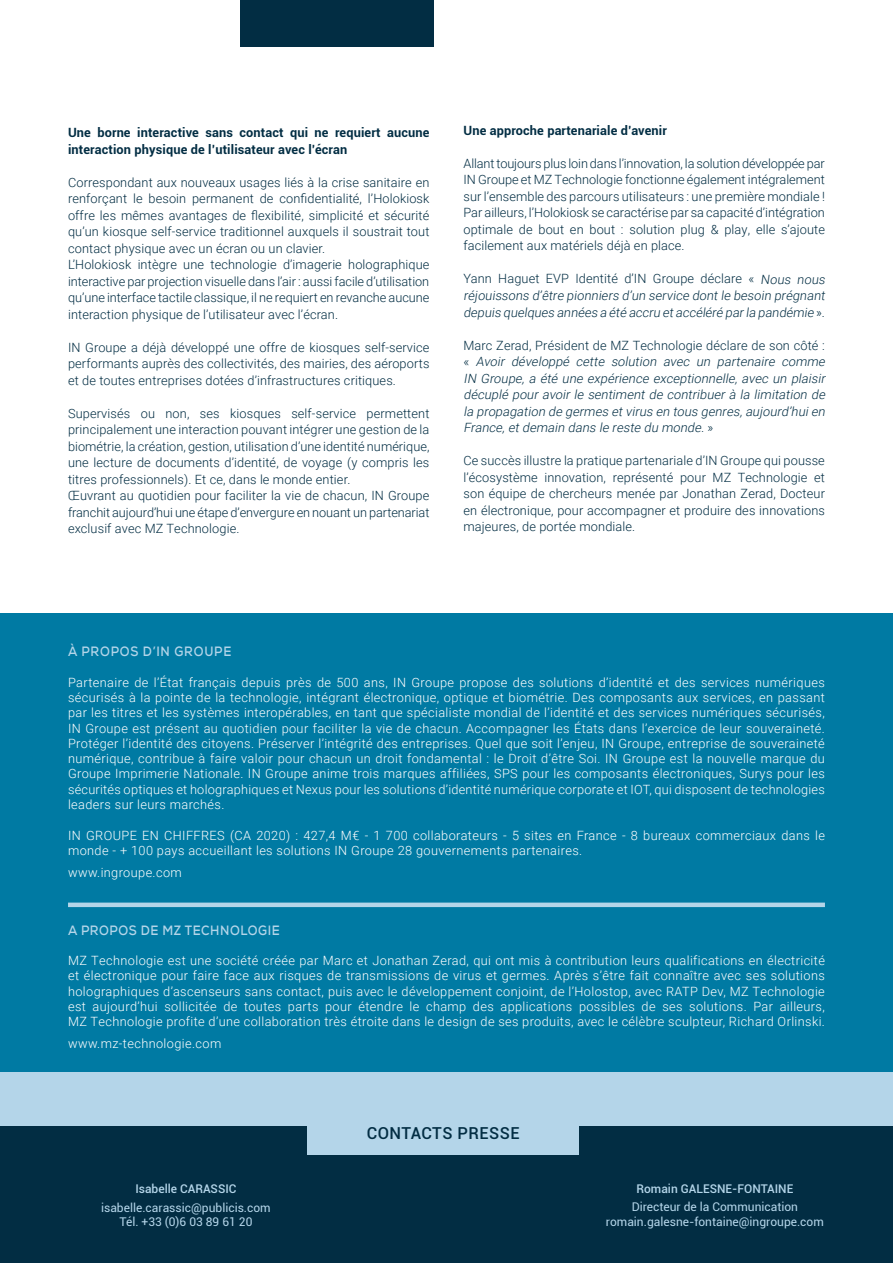
<style>
.page{position:relative;width:893px;height:1263px;background:#fff}
.page>*{position:absolute;margin:0;border:0;box-sizing:border-box;transform-origin:0 0}
.t1{font:500 16.5px "Roboto";letter-spacing:.03em;color:#022d43}
.t2{font:700 13.5px "Nexa";letter-spacing:.045em;color:#b4d5e9;scale:.9 1}
.t3{font:700 13.5px "Nexa";letter-spacing:.065em;color:#b4d5e9;scale:.9 1}
.t4{font:300 12.75px/16.5px "Roboto";letter-spacing:.01em;color:#022d43;text-align:justify}
.t5{font:300 12.75px/15.3px "Roboto";letter-spacing:.03em;color:#fff;text-align:justify}
.t6{font:italic 300 12.75px/16.5px "Roboto";color:#022d43}
.t7{font:700 12.75px/16.5px "Roboto";letter-spacing:.01em;color:#022d43}
.t8{font:12px/14.4px "Roboto";color:#b4d5e9;text-align:center}
.t9{font:500 12px "Roboto";color:#b4d5e9}
.s1{font-style:normal}
</style>
<div class="page">
<div style="left:0;top:1072px;width:893px;height:55px;background:#b4d5e9"></div>
<div style="left:0;top:614px;width:893px;height:458px;background:#007aa3"></div>
<div style="left:240px;top:0;width:194px;height:47px;background:#022d43"></div>
<div style="left:0;top:1127px;width:893px;height:136px;background:#022d43"></div>
<div style="left:308px;top:1123px;width:271px;height:32px;background:#b4d5e9"></div>
<div style="left:68px;top:902px;width:757px;height:5px;background:#b4d5e9"></div>
<p class="t7" style="left:68px;top:124px;width:363px">Une borne interactive sans contact qui ne requiert aucune interaction physique de l’utilisateur avec l’écran</p>
<p class="t4" style="left:68px;top:173px;width:363px;text-align:left">Correspondant aux nouveaux usages liés à la crise sanitaire en renforçant le besoin permanent de confidentialité, l’Holokiosk offre les mêmes avantages de flexibilité, simplicité et sécurité qu’un kiosque self-service traditionnel auxquels il soustrait tout contact physique avec un écran ou un clavier.<br>L’Holokiosk intègre une technologie d’imagerie holographique interactive par projection visuelle dans l’air : aussi facile d’utilisation qu’une interface tactile classique, il ne requiert en revanche aucune interaction physique de l’utilisateur avec l’écran.</p>
<p class="t4" style="left:68px;top:338px;width:363px">IN Groupe a déjà développé une offre de kiosques self-service performants auprès des collectivités, des mairies, des aéroports et de toutes entreprises dotées d’infrastructures critiques.</p>
<p class="t4" style="left:68px;top:404px;width:363px;text-align:left">Supervisés ou non, ses kiosques self-service permettent principalement une interaction pouvant intégrer une gestion de la biométrie, la création, gestion, utilisation d’une identité numérique, une lecture de documents d’identité, de voyage (y compris les titres professionnels). Et ce, dans le monde entier.<br>Œuvrant au quotidien pour faciliter la vie de chacun, IN Groupe franchit aujourd’hui une étape d’envergure en nouant un partenariat exclusif avec MZ Technologie.</p>
<p class="t7" style="left:463px;top:122px;width:205px">Une approche partenariale d’avenir</p>
<p class="t4" style="left:463px;top:155px;width:363px">Allant toujours plus loin dans l’innovation, la solution développée par IN Groupe et MZ Technologie fonctionne également intégralement sur l’ensemble des parcours utilisateurs : une première mondiale !<br>Par ailleurs, l’Holokiosk se caractérise par sa capacité d’intégration optimale de bout en bout : solution plug &amp; play, elle s’ajoute facilement aux matériels déjà en place.</p>
<p class="t4" style="left:463px;top:270px;width:365px">Yann Haguet EVP Identité d’IN Groupe déclare « Nous nous réjouissons d’être pionniers d’un service dont le besoin prégnant depuis quelques années a été accru etaccéléré par la pandémie » .</p>
<p class="t6" style="left:463px;top:336px;width:366px"><span class="s1">Marc Zerad, Président de MZ Technologie déclare de son côté : «</span> Avoir développé cette solution avec un partenaire comme IN Groupe, a été une expérience exceptionnelle, avec un plaisir décuplé pour avoir le sentiment de contribuer à la limitation de la propagation de germes etvirus en tous genres,aujourd’huien France,etdemain dans le reste du monde.<span class="s1">»</span></p>
<p class="t4" style="left:463px;top:452px;width:363px">Ce succès illustre la pratique partenariale d’IN Groupe qui pousse l’écosystème innovation, représenté pour MZ Technologie et son équipe de chercheurs menée par Jonathan Zerad, Docteur en électronique, pour accompagner et produire des innovations majeures, de portée mondiale.</p>
<p class="t3" style="left:68px;top:643px;width:183px">À PROPOS D’IN GROUPE</p>
<p class="t5" style="left:68px;top:674px;width:758px">Partenaire de l’État français depuis près de 500 ans, IN Groupe propose des solutions d’identité et des services numériques sécurisés à la pointe de la technologie, intégrant électronique, optique et biométrie. Des composants aux services, en passant par les titres et les systèmes interopérables, en tant que spécialiste mondial de l’identité et des services numériques sécurisés, IN Groupe est présent au quotidien pour faciliter la vie de chacun. Accompagner les États dans l’exercice de leur souveraineté.<br>Protéger l’identité des citoyens. Préserver l’intégrité des entreprises. Quel que soit l’enjeu, IN Groupe, entreprise de souveraineté numérique, contribue à faire valoir pour chacun un droit fondamental : le Droit d’être Soi. IN Groupe est la nouvelle marque du Groupe Imprimerie Nationale. IN Groupe anime trois marques affiliées, SPS pour les composants électroniques, Surys pour les sécurités optiques et holographiques et Nexus pour les solutions d’identité numérique corporate et IOT, qui disposent de technologies leaders sur leurs marchés.</p>
<p class="t5" style="left:68px;top:827px;width:758px">IN GROUPE EN CHIFFRES (CA 2020) : 427,4 M€ - 1 700 collaborateurs - 5 sites en France - 8 bureaux commerciaux dans le monde - + 100 pays accueillant les solutions IN Groupe 28 gouvernements partenaires.</p>
<p class="t5" style="left:68px;top:864px;width:115px">www.ingroupe.com</p>
<p class="t2" style="left:68px;top:922px;width:237px">A PROPOS DE MZ TECHNOLOGIE</p>
<p class="t5" style="left:68px;top:952px;width:758px">MZ Technologie est une société créée par Marc et Jonathan Zerad, qui ont mis à contribution leurs qualifications en électricité et électronique pour faire face aux risques de transmissions de virus et germes. Après s’être fait connaître avec ses solutions holographiques d’ascenseurs sans contact, puis avec le développement conjoint, de l’Holostop, avec RATP Dev, MZ Technologie est aujourd’hui sollicitée de toutes parts pour étendre le champ des applications possibles de ses solutions. Par ailleurs, MZ Technologie profite d’une collaboration très étroite dans le design de ses produits, avec le célèbre sculpteur, Richard Orlinski.</p>
<p class="t5" style="left:68px;top:1035px;width:155px">www.mz-technologie.com</p>
<p class="t9" style="left:135px;top:1180px;width:103px">Isabelle CARASSIC</p>
<p class="t8" style="left:101px;top:1200px;width:171px">isabelle.carassic@publicis.com<br>Tél. +33 (0)6 03 89 61 20</p>
<p class="t1" style="left:367px;top:1122px;width:154px">CONTACTS PRESSE</p>
<p class="t9" style="left:636px;top:1180px;width:158px">Romain GALESNE-FONTAINE</p>
<p class="t8" style="left:606px;top:1199px;width:219px">Directeur de la Communication romain.galesne-fontaine@ingroupe.com</p>
</div>
